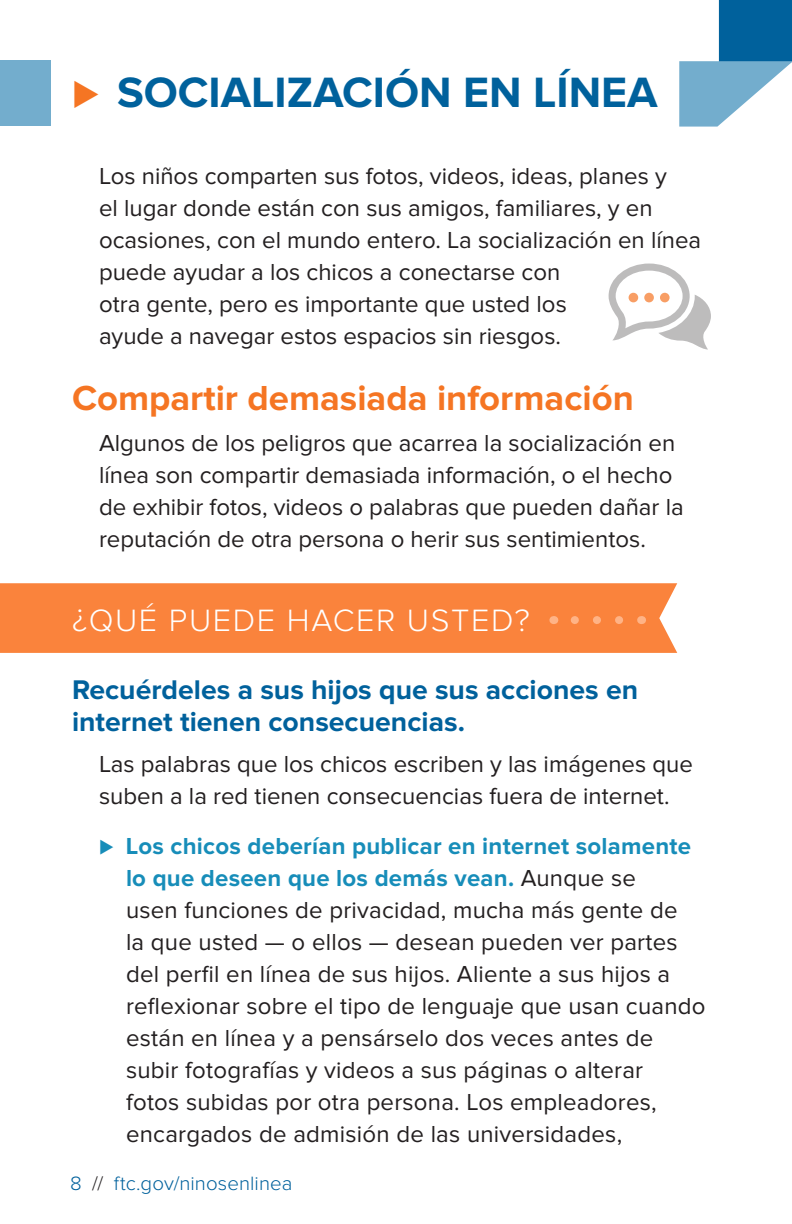
<style>
.page{position:relative;width:792px;height:1224px;background:#fff}
.page>*{position:absolute;margin:0;border:0;box-sizing:border-box;transform-origin:0 0}
.t1{font:700 44px "Proxima Nova";color:#00619c}
.t2{font:700 36px "Proxima Nova";color:#f57523}
.WhatCanYaDo{font:300 32px "Proxima Nova";letter-spacing:.05em;color:#fff}
.t3{font:700 28px/32px "Proxima Nova";color:#00619c}
.Main_Body{font:24px/32px "Proxima Nova";color:#231f20}
.Bullet{font:24px/32px "Proxima Nova";letter-spacing:.01em;color:#231f20}
.t4{font:300 20px "Proxima Nova";letter-spacing:.005em;color:#00619c}
.s1{font-weight:400;color:#f57523}
.s2{color:#178db9}
.s3{font-weight:700;color:#178db9}
.s4{color:#231f20}
</style>
<div class="page">
<div style="left:0;top:583px;width:677px;height:70px;background:#fa833c"></div>
<svg style="left:564px;top:616px;width:55px;height:8px"></svg>
<svg style="left:609px;top:264px;width:102px;height:85px"></svg>
<div style="left:629px;top:293px;width:9px;height:9px;background:#f89e65;border-radius:50%"></div>
<svg style="left:644px;top:293px;width:10px;height:9px"></svg>
<svg style="left:660px;top:293px;width:10px;height:9px"></svg>
<svg style="left:679px;top:0;width:113px;height:127px"></svg>
<div style="left:0;top:61px;width:51px;height:65px;background:#73adcd"></div>
<p class="t1" style="left:72px;top:67px;width:587px"><span class="s1">⊲</span> SOCIALIZACIÓN EN LÍNEA</p>
<p class="Main_Body" style="left:99px;top:160px;width:604px">Los niños comparten sus fotos, videos, ideas, planes y<br>el lugar donde están con sus amigos, familiares, y en ocasiones, con el mundo entero. La socialización en línea puede ayudar a los chicos a conectarse con<br>otra gente, pero es importante que usted los<br>ayude a navegar estos espacios sin riesgos.</p>
<h1 class="t2" style="left:72px;top:377px;width:563px">Compartir demasiada información</h1>
<p class="Main_Body" style="left:99px;top:427px;width:586px">Algunos de los peligros que acarrea la socialización en línea son compartir demasiada información, o el hecho de exhibir fotos, videos o palabras que pueden dañar la reputación de otra persona o herir sus sentimientos.</p>
<p class="WhatCanYaDo" style="left:72px;top:602px;width:459px">¿QUÉ PUEDE HACER USTED?</p>
<h2 class="t3" style="left:72px;top:674px;width:568px">Recuérdeles a sus hijos que sus acciones en internet tienen consecuencias.</h2>
<p class="Main_Body" style="left:99px;top:748px;width:595px">Las palabras que los chicos escriben y las imágenes que suben a la red tienen consecuencias fuera de internet.</p>
<p class="Bullet" style="left:126px;top:830px;width:581px;text-indent:-27px"><span class="s2">⊲</span> <span class="s3">Los chicos deberían publicar en internet solamente lo que deseen que los demás vean.</span> Aunque se<br>usen funciones de privacidad, mucha más gente de<br>la que usted — o ellos — desean pueden ver partes del perfil en línea de sus hijos. Aliente a sus hijos a reflexionar sobre el tipo de lenguaje que usan cuando están en línea y a pensárselo dos veces antes de subir fotografías y videos a sus páginas o alterar<br>fotos subidas por otra persona. Los empleadores, encargados de admisión de las universidades,</p>
<p class="t4" style="left:70px;top:1172px;width:224px">8 <span class="s4">//</span> ftc.gov/ninosenlinea</p>
</div>
